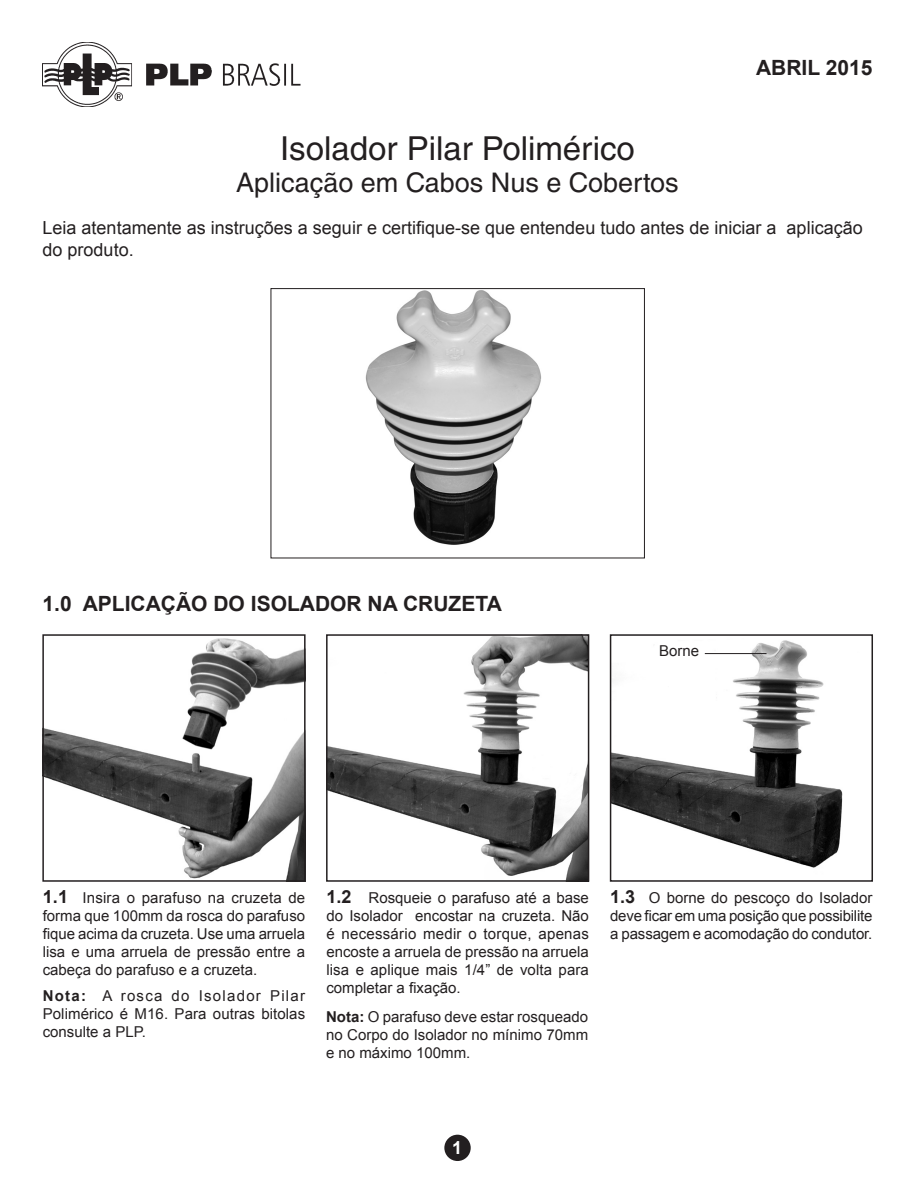
<style>
.page{position:relative;width:915px;height:1191px;background:#fff}
.page>*{position:absolute;margin:0;border:0;box-sizing:border-box;transform-origin:0 0}
.t1{font:33px "Helvetica LT Std";color:#231f20}
.t2{font:27px "Helvetica LT Std";color:#231f20}
.t3{font:700 21px "Arial";color:#231f20}
.t4{font:18px/21.6px "Arial";color:#231f20}
.t5{font:700 18px "Arial";color:#fff}
.Body_Text{font:15px/18px "Arial";color:#231f20;text-align:justify}
.s1{font-weight:700;font-size:18px}
.s2{font-weight:700}
</style>
<div class="page">
<div style="left:444px;top:1134px;width:26px;height:27px;background:#231f20;border-radius:50%"></div>
<img style="left:43px;top:43px;width:257px;height:64px">
<img style="left:365px;top:290px;width:176px;height:255px">
<img style="left:45px;top:638px;width:257px;height:240px">
<div style="left:42px;top:634px;width:263px;height:247px;border:2px solid #231f20"></div>
<img style="left:329px;top:637px;width:257px;height:241px">
<div style="left:326px;top:634px;width:263px;height:247px;border:2px solid #231f20"></div>
<img style="left:612px;top:640px;width:231px;height:228px">
<div style="left:609px;top:634px;width:263px;height:247px;border:2px solid #231f20"></div>
<hr style="left:704px;top:653px;width:62px;height:1px;background:#231f20">
<p class="t1" style="left:280px;top:129px;width:356px">Isolador Pilar Polimérico</p>
<p class="t2" style="left:236px;top:167px;width:444px">Aplicação em Cabos Nus e Cobertos</p>
<p class="t3" style="left:755px;top:53px;width:118px">ABRIL 2015</p>
<p class="t4" style="left:43px;top:217px;width:821px">Leia atentamente as instruções a seguir e certifique-se que entendeu tudo antes de iniciar a aplicação do produto.</p>
<p class="t3" style="left:43px;top:589px;width:460px">1.0 APLICAÇÃO DO ISOLADOR NA CRUZETA</p>
<p class="Body_Text" style="left:659px;top:642px;width:42px">Borne</p>
<p class="Body_Text" style="left:43px;top:889px;width:264px"><span class="s1">1.1</span> Insira o parafuso na cruzeta de forma que 100mm da rosca do parafuso fique acima da cruzeta. Use uma arruela lisa e uma arruela de pressão entre a cabeça do parafuso e a cruzeta.</p>
<p class="Body_Text" style="left:43px;top:986px;width:264px"><span class="s2">Nota:</span> A rosca do Isolador Pilar Polimérico é M16. Para outras bitolas consulte a PLP.</p>
<p class="Body_Text" style="left:326px;top:889px;width:264px"><span class="s1">1.2</span> Rosqueie o parafuso até a base do Isolador encostar na cruzeta. Não é necessário medir o torque, apenas encoste a arruela de pressão na arruela lisa e aplique mais 1/4” de volta para completar a fixação.</p>
<p class="Body_Text" style="left:326px;top:1007px;width:263px"><span class="s2">Nota:</span> O parafuso deve estar rosqueado no Corpo do Isolador no mínimo 70mm e no máximo 100mm.</p>
<p class="Body_Text" style="left:610px;top:889px;width:264px"><span class="s1">1.3</span> O borne do pescoço do Isolador deve ficar em uma posição que possibilite a passagem e acomodação do condutor.</p>
<p class="t5" style="left:452px;top:1135px;width:12px">1</p>
</div>
